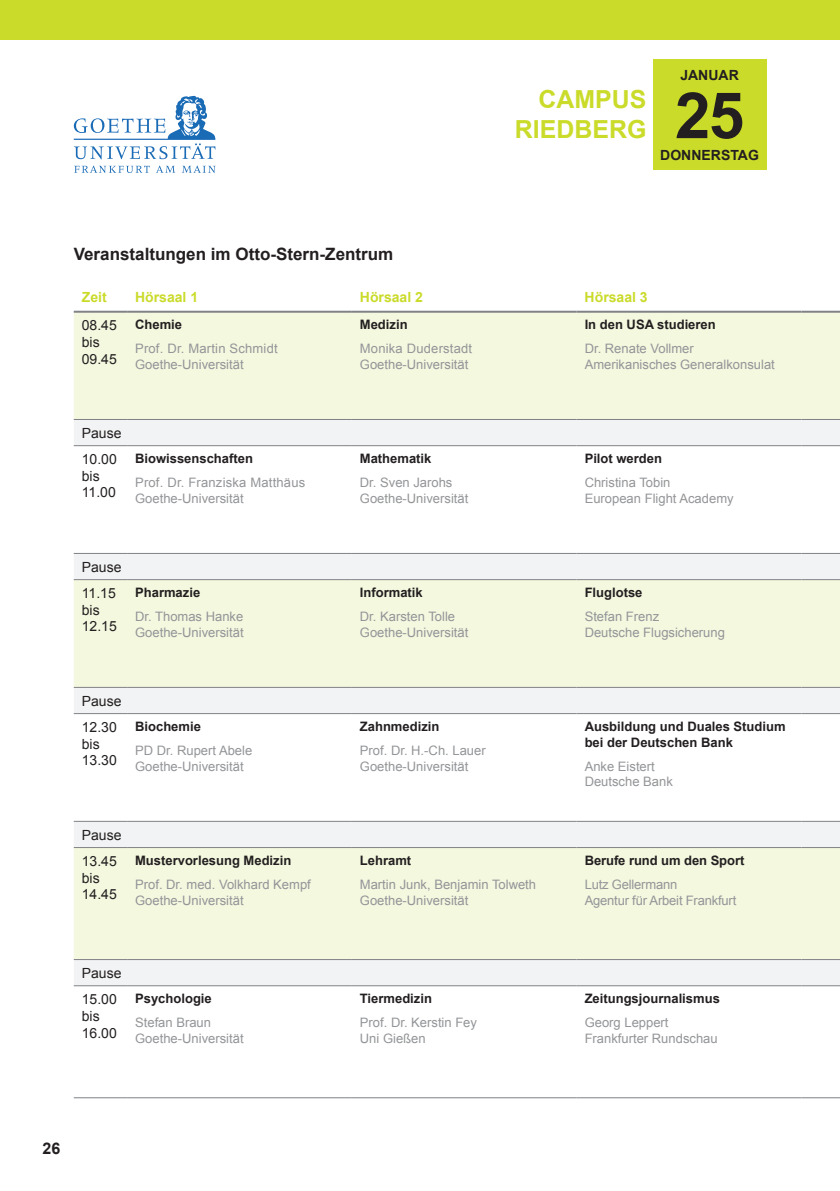
<style>
.page{position:relative;width:840px;height:1191px;background:#fff}
.page>*{position:absolute;margin:0;border:0;box-sizing:border-box;transform-origin:0 0}
.t1{font:700 64px "Arial";color:#231f20}
.t2{font:700 24.8px/29.8px "Arial";color:#cadb2a;text-align:right}
.t3{font:700 17px "Arial";color:#231f20}
.t4{font:700 16px "Arial";color:#231f20}
.t5{font:14px/16.8px "Arial";color:#231f20}
.t6{font:700 14px "Arial";color:#cadb2a}
.t7{font:700 14px "Arial";color:#231f20}
.t8{font:13px/15.6px "Arial";color:#939598}
.t9{font:700 13px/15.6px "Arial";color:#231f20}
</style>
<div class="page">
<svg style="left:74px;top:96px;width:141px;height:63px"></svg>
<svg style="left:74px;top:166px;width:76px;height:7px"></svg>
<svg style="left:156px;top:166px;width:19px;height:7px"></svg>
<svg style="left:182px;top:166px;width:33px;height:7px"></svg>
<div style="left:74px;top:313px;width:765px;height:106px;background:#f4f8df"></div>
<svg style="left:74px;top:420px;width:765px;height:565px"></svg>
<hr style="left:74px;top:1097px;width:53px;height:1px;background:#808285">
<hr style="left:127px;top:1097px;width:224px;height:1px;background:#808285">
<hr style="left:351px;top:1097px;width:225px;height:1px;background:#808285">
<hr style="left:576px;top:1097px;width:225px;height:1px;background:#808285">
<hr style="left:801px;top:1097px;width:38px;height:1px;background:#808285">
<hr style="left:74px;top:311px;width:53px;height:2px;background:#808285">
<hr style="left:127px;top:311px;width:224px;height:2px;background:#808285">
<hr style="left:351px;top:311px;width:225px;height:2px;background:#808285">
<hr style="left:576px;top:311px;width:225px;height:2px;background:#808285">
<hr style="left:801px;top:311px;width:38px;height:2px;background:#808285">
<hr style="left:74px;top:419px;width:53px;height:1px;background:#808285">
<hr style="left:127px;top:419px;width:224px;height:1px;background:#808285">
<hr style="left:351px;top:419px;width:225px;height:1px;background:#808285">
<hr style="left:576px;top:419px;width:225px;height:1px;background:#808285">
<hr style="left:801px;top:419px;width:38px;height:1px;background:#808285">
<hr style="left:74px;top:445px;width:53px;height:1px;background:#808285">
<hr style="left:127px;top:445px;width:224px;height:1px;background:#808285">
<hr style="left:351px;top:445px;width:225px;height:1px;background:#808285">
<hr style="left:576px;top:445px;width:225px;height:1px;background:#808285">
<hr style="left:801px;top:445px;width:38px;height:1px;background:#808285">
<hr style="left:74px;top:553px;width:53px;height:1px;background:#808285">
<hr style="left:127px;top:553px;width:224px;height:1px;background:#808285">
<hr style="left:351px;top:553px;width:225px;height:1px;background:#808285">
<hr style="left:576px;top:553px;width:225px;height:1px;background:#808285">
<hr style="left:801px;top:553px;width:38px;height:1px;background:#808285">
<hr style="left:74px;top:579px;width:53px;height:1px;background:#808285">
<hr style="left:127px;top:579px;width:224px;height:1px;background:#808285">
<hr style="left:351px;top:579px;width:225px;height:1px;background:#808285">
<hr style="left:576px;top:579px;width:225px;height:1px;background:#808285">
<hr style="left:801px;top:579px;width:38px;height:1px;background:#808285">
<hr style="left:74px;top:687px;width:53px;height:1px;background:#808285">
<hr style="left:127px;top:687px;width:224px;height:1px;background:#808285">
<hr style="left:351px;top:687px;width:225px;height:1px;background:#808285">
<hr style="left:576px;top:687px;width:225px;height:1px;background:#808285">
<hr style="left:801px;top:687px;width:38px;height:1px;background:#808285">
<hr style="left:74px;top:713px;width:53px;height:1px;background:#808285">
<hr style="left:127px;top:713px;width:224px;height:1px;background:#808285">
<hr style="left:351px;top:713px;width:225px;height:1px;background:#808285">
<hr style="left:576px;top:713px;width:225px;height:1px;background:#808285">
<hr style="left:801px;top:713px;width:38px;height:1px;background:#808285">
<hr style="left:74px;top:821px;width:53px;height:1px;background:#808285">
<hr style="left:127px;top:821px;width:224px;height:1px;background:#808285">
<hr style="left:351px;top:821px;width:225px;height:1px;background:#808285">
<hr style="left:576px;top:821px;width:225px;height:1px;background:#808285">
<hr style="left:801px;top:821px;width:38px;height:1px;background:#808285">
<hr style="left:74px;top:847px;width:53px;height:1px;background:#808285">
<hr style="left:127px;top:847px;width:224px;height:1px;background:#808285">
<hr style="left:351px;top:847px;width:225px;height:1px;background:#808285">
<hr style="left:576px;top:847px;width:225px;height:1px;background:#808285">
<hr style="left:801px;top:847px;width:38px;height:1px;background:#808285">
<hr style="left:74px;top:959px;width:53px;height:1px;background:#808285">
<hr style="left:127px;top:959px;width:224px;height:1px;background:#808285">
<hr style="left:351px;top:959px;width:225px;height:1px;background:#808285">
<hr style="left:576px;top:959px;width:225px;height:1px;background:#808285">
<hr style="left:801px;top:959px;width:38px;height:1px;background:#808285">
<hr style="left:74px;top:985px;width:53px;height:1px;background:#808285">
<hr style="left:127px;top:985px;width:224px;height:1px;background:#808285">
<hr style="left:351px;top:985px;width:225px;height:1px;background:#808285">
<hr style="left:576px;top:985px;width:225px;height:1px;background:#808285">
<hr style="left:801px;top:985px;width:38px;height:1px;background:#808285">
<div style="left:0;top:0;width:839px;height:40px;background:#cadb2a"></div>
<div style="left:652px;top:60px;width:113px;height:110px;background:#cadb2a"></div>
<h2 class="t2" style="left:514px;top:85px;width:133px">CAMPUS<br>RIEDBERG</h2>
<p class="t7" style="left:680px;top:66px;width:60px">JANUAR</p>
<h1 class="t1" style="left:674px;top:73px;width:71px">25</h1>
<p class="t7" style="left:660px;top:146px;width:100px">DONNERSTAG</p>
<h3 class="t3" style="left:74px;top:242px;width:321px">Veranstaltungen im Otto-Stern-Zentrum</h3>
<p class="t6" style="left:82px;top:287px;width:26px">Zeit</p>
<p class="t6" style="left:135px;top:287px;width:65px">Hörsaal 1</p>
<p class="t6" style="left:360px;top:287px;width:65px">Hörsaal 2</p>
<p class="t6" style="left:584px;top:287px;width:65px">Hörsaal 3</p>
<p class="t5" style="left:82px;top:317px;width:37px">08.45 bis<br>09.45</p>
<p class="t9" style="left:135px;top:317px;width:48px">Chemie</p>
<p class="t9" style="left:584px;top:317px;width:132px">In den USA studieren</p>
<p class="t8" style="left:584px;top:341px;width:192px">Dr. Renate Vollmer<br>Amerikanisches Generalkonsulat</p>
<p class="t9" style="left:360px;top:317px;width:49px">Medizin</p>
<p class="t8" style="left:360px;top:341px;width:114px">Monika Duderstadt<br>Goethe-Universität</p>
<p class="t8" style="left:135px;top:341px;width:144px">Prof. Dr. Martin Schmidt<br>Goethe-Universität</p>
<p class="t5" style="left:82px;top:420px;width:41px;line-height:26.2px">Pause<br>10.00</p>
<p class="t5" style="left:82px;top:467px;width:35px">bis<br>11.00</p>
<p class="t9" style="left:135px;top:451px;width:119px">Biowissenschaften</p>
<p class="t8" style="left:135px;top:475px;width:171px">Prof. Dr. Franziska Matthäus<br>Goethe-Universität</p>
<p class="t5" style="left:82px;top:554px;width:41px;line-height:26.2px">Pause<br>11.15</p>
<p class="t5" style="left:82px;top:601px;width:37px">bis<br>12.15</p>
<p class="t9" style="left:135px;top:585px;width:67px">Pharmazie</p>
<p class="t8" style="left:135px;top:609px;width:110px">Dr. Thomas Hanke<br>Goethe-Universität</p>
<p class="t5" style="left:82px;top:687px;width:41px;line-height:26.2px">Pause<br>12.30</p>
<p class="t5" style="left:82px;top:735px;width:37px">bis<br>13.30</p>
<p class="t9" style="left:135px;top:719px;width:67px">Biochemie</p>
<p class="t8" style="left:135px;top:743px;width:119px">PD Dr. Rupert Abele<br>Goethe-Universität</p>
<p class="t5" style="left:82px;top:821px;width:41px;line-height:26.2px">Pause<br>13.45</p>
<p class="t5" style="left:82px;top:869px;width:37px">bis<br>14.45</p>
<p class="t9" style="left:135px;top:853px;width:158px">Mustervorlesung Medizin</p>
<p class="t8" style="left:135px;top:877px;width:177px">Prof. Dr. med. Volkhard Kempf<br>Goethe-Universität</p>
<p class="t5" style="left:82px;top:960px;width:41px;line-height:26.2px">Pause<br>15.00</p>
<p class="t5" style="left:82px;top:1007px;width:37px">bis<br>16.00</p>
<p class="t9" style="left:135px;top:991px;width:78px">Psychologie</p>
<p class="t8" style="left:135px;top:1015px;width:110px">Stefan Braun<br>Goethe-Universität</p>
<p class="t9" style="left:360px;top:451px;width:73px">Mathematik</p>
<p class="t8" style="left:360px;top:475px;width:110px">Dr. Sven Jarohs<br>Goethe-Universität</p>
<p class="t9" style="left:360px;top:585px;width:64px">Informatik</p>
<p class="t8" style="left:360px;top:609px;width:110px">Dr. Karsten Tolle<br>Goethe-Universität</p>
<p class="t9" style="left:360px;top:719px;width:81px">Zahnmedizin</p>
<p class="t8" style="left:360px;top:743px;width:127px">Prof. Dr. H.-Ch. Lauer<br>Goethe-Universität</p>
<p class="t9" style="left:360px;top:853px;width:53px">Lehramt</p>
<p class="t8" style="left:360px;top:877px;width:178px">Martin Junk, Benjamin Tolweth<br>Goethe-Universität</p>
<p class="t9" style="left:360px;top:991px;width:74px">Tiermedizin</p>
<p class="t8" style="left:360px;top:1015px;width:119px">Prof. Dr. Kerstin Fey<br>Uni Gießen</p>
<p class="t9" style="left:584px;top:451px;width:79px">Pilot werden</p>
<p class="t8" style="left:584px;top:475px;width:150px">Christina Tobin<br>European Flight Academy</p>
<p class="t9" style="left:584px;top:585px;width:59px">Fluglotse</p>
<p class="t8" style="left:584px;top:609px;width:142px">Stefan Frenz<br>Deutsche Flugsicherung</p>
<p class="t9" style="left:584px;top:719px;width:202px">Ausbildung und Duales Studium bei der Deutschen Bank</p>
<p class="t8" style="left:584px;top:758px;width:90px">Anke Eistert<br>Deutsche Bank</p>
<p class="t9" style="left:584px;top:853px;width:161px">Berufe rund um den Sport</p>
<p class="t8" style="left:584px;top:877px;width:153px">Lutz Gellermann<br>Agentur für Arbeit Frankfurt</p>
<p class="t9" style="left:584px;top:991px;width:137px">Zeitungsjournalismus</p>
<p class="t8" style="left:584px;top:1015px;width:134px">Georg Leppert<br>Frankfurter Rundschau</p>
<p class="t4" style="left:43px;top:1138px;width:19px">26</p>
</div>
